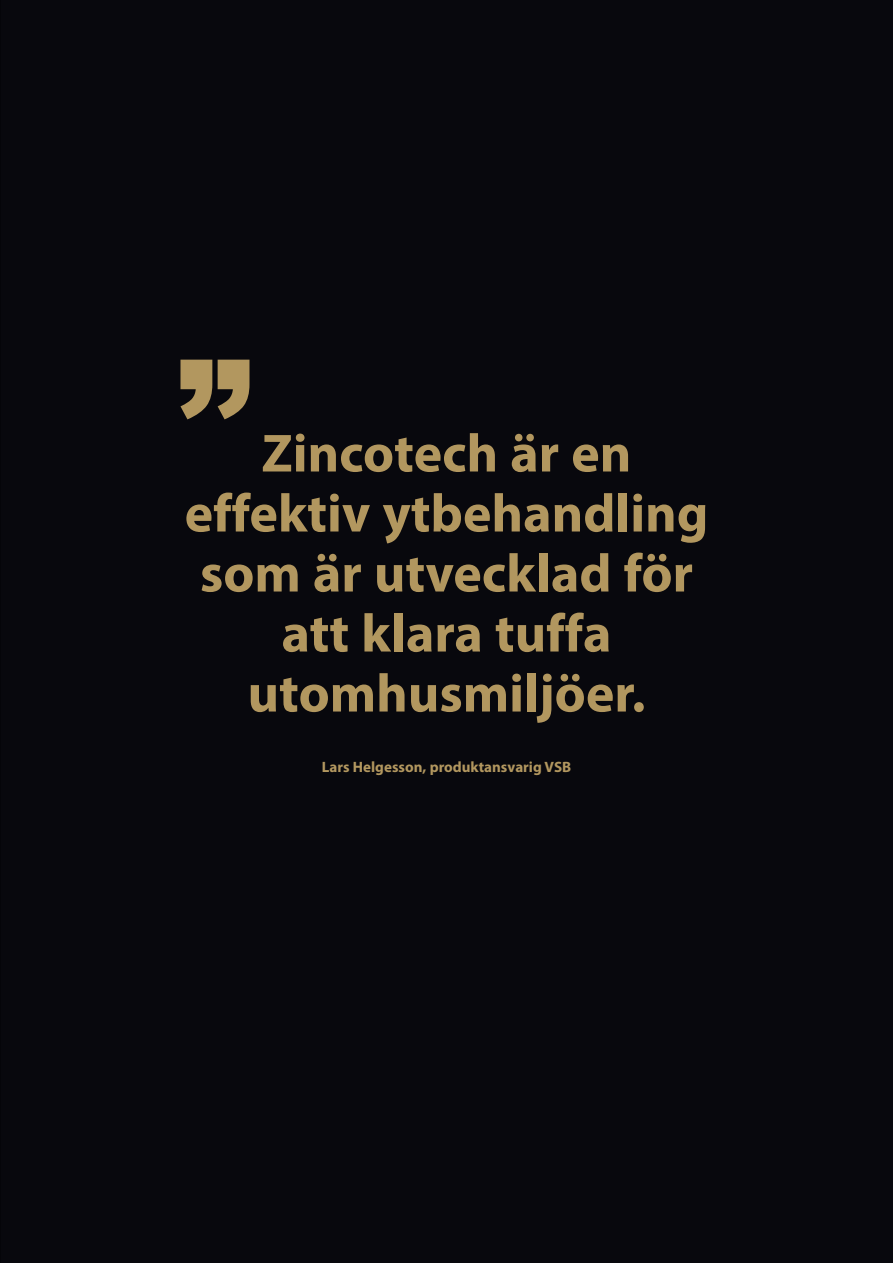
<style>
.page{position:relative;width:893px;height:1263px;background:#08080d}
.page>*{position:absolute;margin:0;border:0;box-sizing:border-box;transform-origin:0 0}
.t1{font:900 150px "Arial";color:#b2975f}
.t2{font:700 54px/60px "Myriad Pro";color:#b2975f;text-align:center}
.t3{font:700 15px "Myriad Pro";color:#b2975f}
</style>
<div class="page">
<p class="t1" style="left:176px;top:306px;width:76px">”</p>
<p class="t2" style="left:185px;top:421px;width:525px">Zincotech är en effektiv ytbehandling som är utvecklad för att klara tuffa utomhusmiljöer.</p>
<p class="t3" style="left:322px;top:757px;width:251px">Lars Helgesson, produktansvarig VSB</p>
</div>
